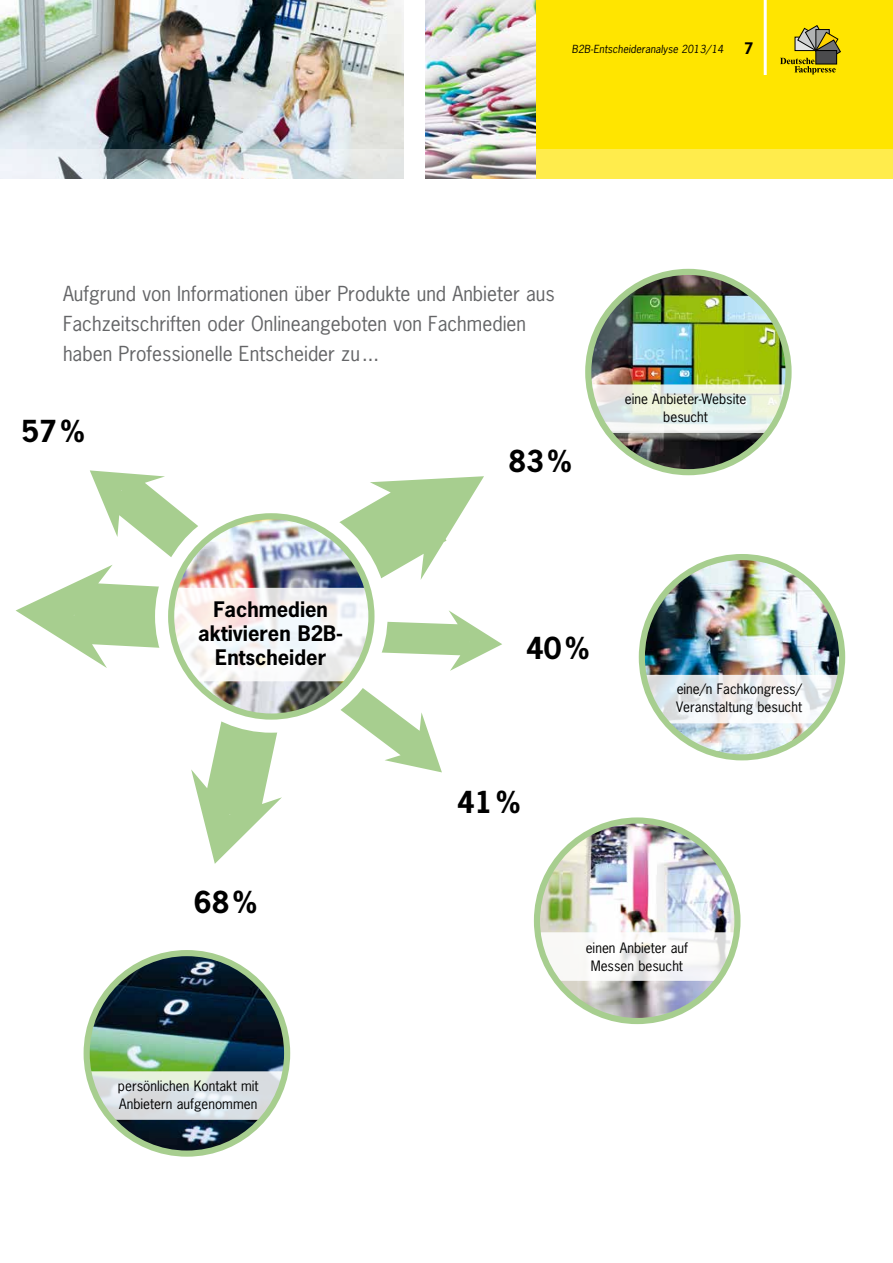
<style>
.page{position:relative;width:893px;height:1263px;background:#fff}
.page>*{position:absolute;margin:0;border:0;box-sizing:border-box;transform-origin:0 0}
.t1{font:700 28.5px "News Gothic";color:#000}
.t2{font:700 20.1px/23.9px "News Gothic";color:#000;text-align:center}
.t3{font:19.5px/30px "News Gothic";color:#646567}
.t4{font:700 15px "News Gothic";color:#000}
.t5{font:13.5px/18px "News Gothic";color:#000}
.t6{font:italic 10.5px "News Gothic";color:#000}
</style>
<div class="page">
<div style="left:519px;top:0;width:374px;height:179px;background:#ffe500"></div>
<hr style="left:764px;top:0;width:3px;height:75px;background:#fff">
<svg style="left:780px;top:26px;width:60px;height:48px"></svg>
<img style="left:0;top:0;width:404px;height:149px">
<img style="left:425px;top:0;width:111px;height:149px">
<svg style="left:16px;top:470px;width:486px;height:394px"></svg>
<img style="left:86px;top:952px;width:202px;height:203px;border-radius:101px">
<svg style="left:85px;top:1071px;width:204px;height:49px"></svg>
<img style="left:641px;top:556px;width:202px;height:202px;border-radius:101px">
<svg style="left:640px;top:675px;width:204px;height:48px"></svg>
<img style="left:587px;top:271px;width:203px;height:202px;border-radius:101px">
<svg style="left:586px;top:384px;width:205px;height:49px"></svg>
<img style="left:536px;top:819px;width:203px;height:203px;border-radius:101px">
<svg style="left:534px;top:932px;width:206px;height:49px"></svg>
<div style="left:585px;top:269px;width:207px;height:206px;border:6px solid #a7ce8f;border-radius:50%"></div>
<div style="left:639px;top:554px;width:206px;height:206px;border:6px solid #a7ce8f;border-radius:50%"></div>
<div style="left:534px;top:817px;width:206px;height:207px;border:6px solid #a7ce8f;border-radius:50%"></div>
<div style="left:84px;top:950px;width:206px;height:207px;border:6px solid #a7ce8f;border-radius:50%"></div>
<div style="left:168px;top:513px;width:206px;height:207px;border:6px solid #a7ce8f;border-radius:50%"></div>
<svg style="left:0;top:149px;width:893px;height:30px"></svg>
<p class="t6" style="left:572px;top:42px;width:153px">B2B-Entscheideranalyse 2013/14</p>
<p class="t4" style="left:744px;top:38px;width:11px">7</p>
<h3 class="t3" style="left:63px;top:278px;width:493px">Aufgrund von Informationen über Produkte und Anbieter aus<br>Fachzeitschriften oder Onlineangeboten von Fachmedien haben Professionelle Entscheider zu ...</h3>
<h1 class="t1" style="left:22px;top:412px;width:65px">57%</h1>
<p class="t5" style="left:625px;top:390px;width:123px;text-align:center">eine Anbieter-Website besucht</p>
<h2 class="t2" style="left:198px;top:597px;width:146px">Fachmedien aktivieren B2B-<br>Entscheider</h2>
<h1 class="t1" style="left:194px;top:883px;width:65px">68%</h1>
<p class="t5" style="left:118px;top:1076px;width:142px">persönlichen Kontakt mit<br>Anbietern aufgenommen</p>
<h1 class="t1" style="left:508px;top:443px;width:65px">83%</h1>
<h1 class="t1" style="left:526px;top:629px;width:65px">40%</h1>
<h1 class="t1" style="left:457px;top:783px;width:65px">41%</h1>
<p class="t5" style="left:676px;top:680px;width:127px">eine/n Fachkongress/<br>Veranstaltung besucht</p>
<p class="t5" style="left:586px;top:938px;width:104px;text-align:center">einen Anbieter auf<br>Messen besucht</p>
</div>
